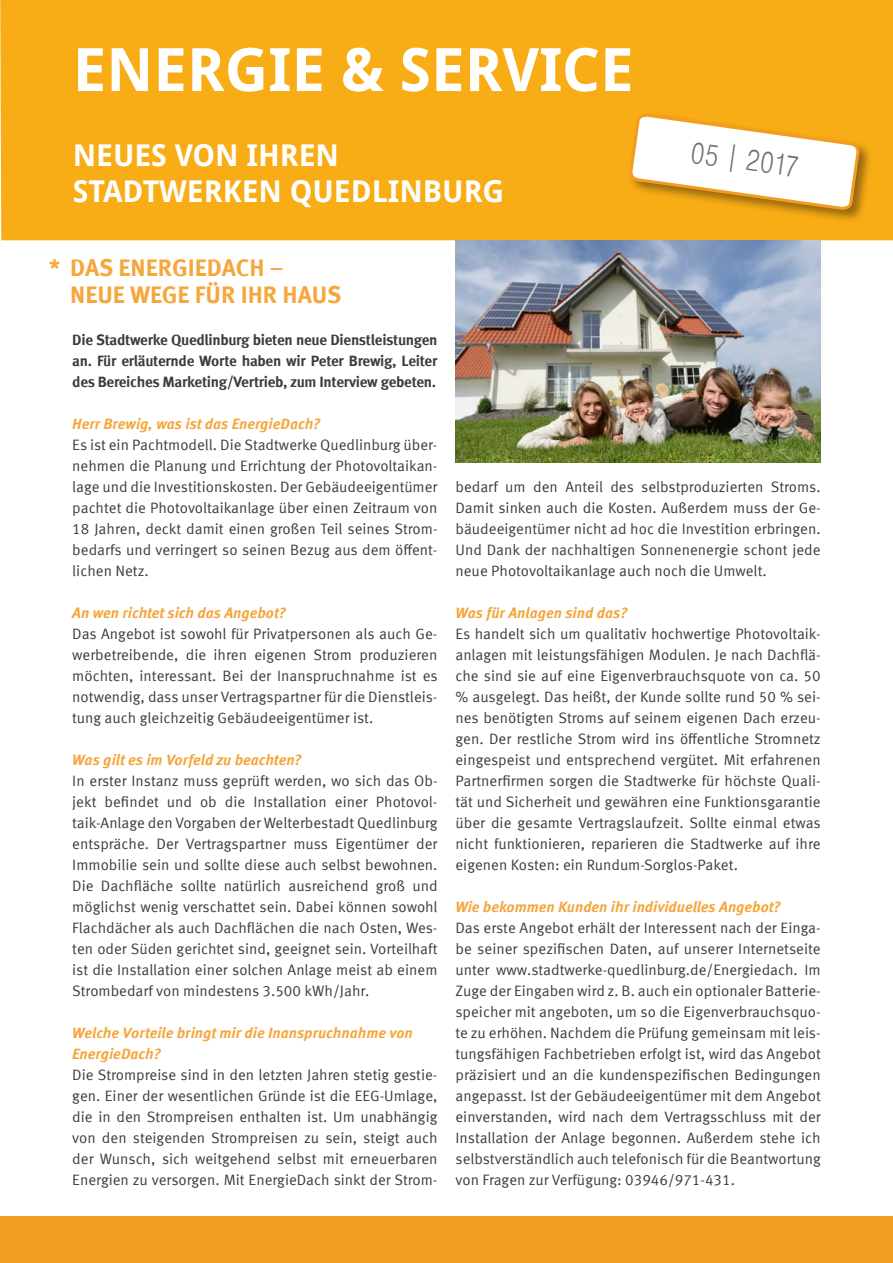
<style>
.page{position:relative;width:893px;height:1263px;background:#fff}
.page>*{position:absolute;margin:0;border:0;box-sizing:border-box;transform-origin:0 0}
.t1{font:700 60px "Droid Sans";color:#fff}
.t2{font:700 30px/36px "Droid Sans";color:#fff}
.t3{font:30px "Dotum";color:#706f6f;scale:.8 1}
.t4{font:700 24px/27px "Meta Offc Pro";color:#f5a63c}
.t5{font:15px/21px "Meta Offc Pro Norm";color:#3c3c3b;text-align:justify}
.t6{font:italic 700 15px/21px "Meta Offc Pro";color:#f5a63c}
.t7{font:700 15px/21px "Meta Offc Pro";letter-spacing:-.02em;color:#3c3c3b;text-align:justify}
</style>
<div class="page">
<div style="left:0;top:0;width:893px;height:240px;background:#f8ad16"></div>
<div style="left:628px;top:112px;width:245px;height:112px;background:#000;opacity:.4"></div>
<svg style="left:628px;top:109px;width:233px;height:105px"></svg>
<div style="left:0;top:1216px;width:893px;height:47px;background:#f39c22"></div>
<img style="left:455px;top:240px;width:366px;height:222px">
<h1 class="t1" style="left:73px;top:31px;width:562px">ENERGIE &amp; SERVICE</h1>
<h2 class="t2" style="left:73px;top:138px;width:433px">NEUES VON IHREN<br>STADTWERKEN QUEDLINBURG</h2>
<h2 class="t3" style="left:693px;top:137px;width:137px;rotate:8deg">05 | 2017</h2>
<h3 class="t4" style="left:70px;top:253px;width:273px;text-indent:-21px">* DAS ENERGIEDACH –<br>NEUE WEGE FÜR IHR HAUS</h3>
<p class="t7" style="left:72px;top:329px;width:367px">Die Stadtwerke Quedlinburg bieten neue Dienstleistungen an. Für erläuternde Worte haben wir Peter Brewig, Leiter des Bereiches Marketing/Vertrieb, zum Interview gebeten.</p>
<p class="t6" style="left:72px;top:413px;width:249px">Herr Brewig, was ist das EnergieDach?</p>
<p class="t5" style="left:72px;top:434px;width:367px">Es ist ein Pachtmodell. Die Stadtwerke Quedlinburg über&shy;nehmen die Planung und Errichtung der Photovoltaikan&shy;lage und die Investitionskosten. Der Gebäudeeigentümer pachtet die Photovoltaikanlage über einen Zeitraum von 18 Jahren, deckt damit einen großen Teil seines Strom&shy;bedarfs und verringert so seinen Bezug aus dem öffent&shy;lichen Netz.</p>
<p class="t6" style="left:72px;top:602px;width:215px">An wen richtet sich das Angebot?</p>
<p class="t5" style="left:72px;top:623px;width:367px">Das Angebot ist sowohl für Privatpersonen als auch Ge&shy;werbetreibende, die ihren eigenen Strom produzieren möchten, interessant. Bei der Inanspruchnahme ist es notwendig, dass unser Vertragspartner für die Dienstleis&shy;tung auch gleichzeitig Gebäudeeigentümer ist.</p>
<p class="t6" style="left:72px;top:749px;width:231px">Was gilt es im Vorfeld zu beachten?</p>
<p class="t5" style="left:72px;top:770px;width:367px">In erster Instanz muss geprüft werden, wo sich das Ob&shy;jekt befindet und ob die Installation einer Photovol&shy;taik-Anlage den Vorgaben der Welterbestadt Quedlinburg entspräche. Der Vertragspartner muss Eigentümer der Immobilie sein und sollte diese auch selbst bewohnen.<br>Die Dachfläche sollte natürlich ausreichend groß und möglichst wenig verschattet sein. Dabei können sowohl Flachdächer als auch Dachflächen die nach Osten, Wes&shy;ten oder Süden gerichtet sind, geeignet sein. Vorteilhaft ist die Installation einer solchen Anlage meist ab einem Strombedarf von mindestens 3.500 kWh/Jahr.</p>
<p class="t6" style="left:72px;top:1022px;width:342px">Welche Vorteile bringt mir die Inanspruchnahme von<br>EnergieDach?</p>
<p class="t5" style="left:72px;top:1064px;width:367px">Die Strompreise sind in den letzten Jahren stetig gestie&shy;gen. Einer der wesentlichen Gründe ist die EEG-Umlage, die in den Strompreisen enthalten ist. Um unabhängig von den steigenden Strompreisen zu sein, steigt auch der Wunsch, sich weitgehend selbst mit erneuerbaren Energien zu versorgen. Mit EnergieDach sinkt der Strom-</p>
<p class="t5" style="left:455px;top:476px;width:367px">bedarf um den Anteil des selbstproduzierten Stroms.<br>Damit sinken auch die Kosten. Außerdem muss der Ge&shy;bäudeeigentümer nicht ad hoc die Investition erbringen.<br>Und Dank der nachhaltigen Sonnenenergie schont jede neue Photovoltaikanlage auch noch die Umwelt.</p>
<p class="t6" style="left:455px;top:602px;width:173px">Was für Anlagen sind das?</p>
<p class="t5" style="left:455px;top:623px;width:367px">Es handelt sich um qualitativ hochwertige Photovoltaik&shy;anlagen mit leistungsfähigen Modulen. Je nach Dachflä&shy;che sind sie auf eine Eigenverbrauchsquote von ca. 50 % ausgelegt. Das heißt, der Kunde sollte rund 50 % sei&shy;nes benötigten Stroms auf seinem eigenen Dach erzeu&shy;gen. Der restliche Strom wird ins öffentliche Stromnetz eingespeist und entsprechend vergütet. Mit erfahrenen Partnerfirmen sorgen die Stadtwerke für höchste Quali&shy;tät und Sicherheit und gewähren eine Funktionsgarantie über die gesamte Vertragslaufzeit. Sollte einmal etwas nicht funktionieren, reparieren die Stadtwerke auf ihre eigenen Kosten: ein Rundum-Sorglos-Paket.</p>
<p class="t6" style="left:455px;top:896px;width:326px">Wie bekommen Kunden ihr individuelles Angebot?</p>
<p class="t5" style="left:455px;top:917px;width:367px">Das erste Angebot erhält der Interessent nach der Einga&shy;be seiner spezifischen Daten, auf unserer Internetseite unter www.stadtwerke-quedlinburg.de/Energiedach. Im Zuge der Eingaben wird z. B. auch ein optionaler Batterie&shy;speicher mit angeboten, um so die Eigenverbrauchsquo&shy;te zu erhöhen. Nachdem die Prüfung gemeinsam mit leis&shy;tungsfähigen Fachbetrieben erfolgt ist, wird das Angebot präzisiert und an die kundenspezifischen Bedingungen angepasst. Ist der Gebäudeeigentümer mit dem Angebot einverstanden, wird nach dem Vertragsschluss mit der Installation der Anlage begonnen. Außerdem stehe ich selbstverständlich auch telefonisch für die Beantwortung von Fragen zur Verfügung: 03946/971-431.</p>
</div>
